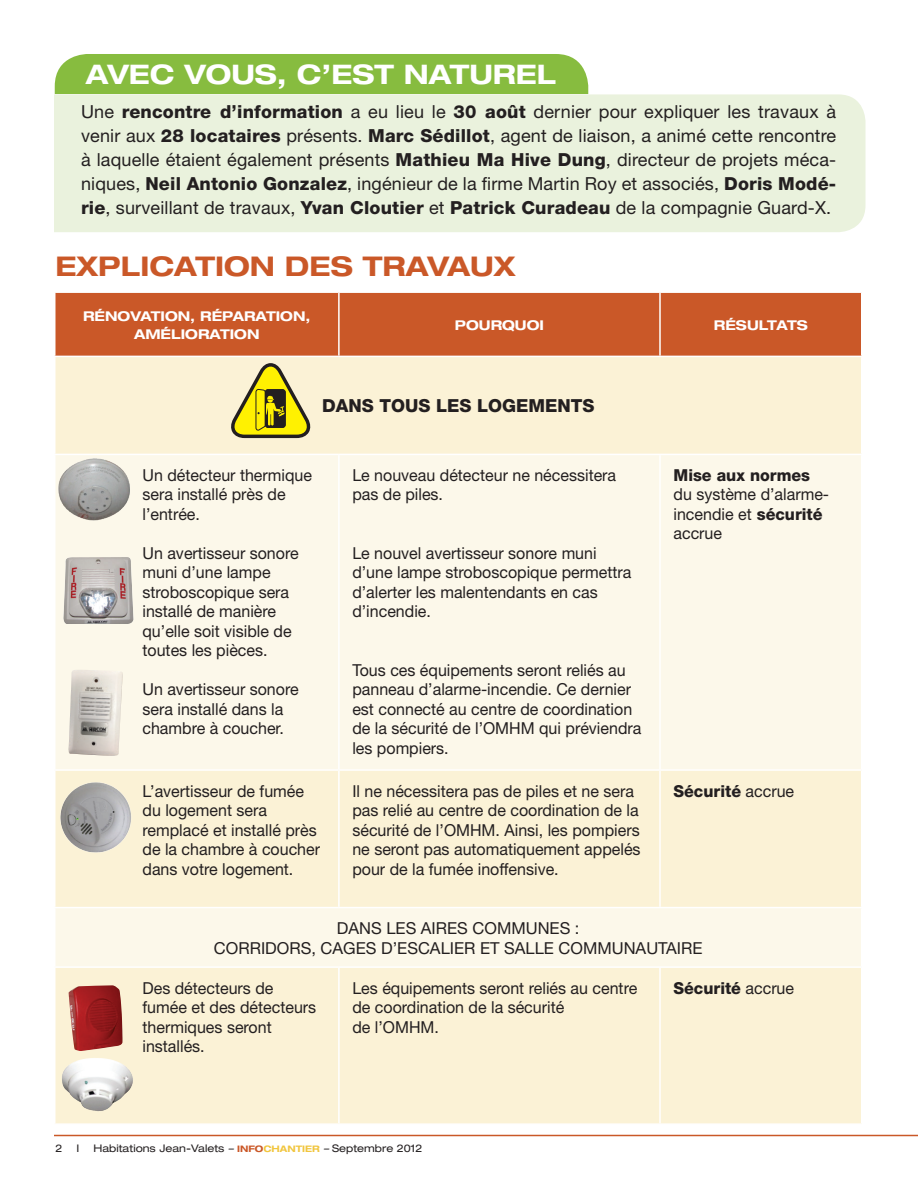
<style>
.page{position:relative;width:918px;height:1188px;background:#fff}
.page>*{position:absolute;margin:0;border:0;box-sizing:border-box;transform-origin:0 0}
.t1{font:700 expanded 27.15px "Helvetica Neue";color:#ca5828}
.t2{font:700 expanded 27px "Helvetica Neue";color:#fff}
.t3{font:18px/24px "Helvetica Neue";letter-spacing:.01em;color:#231f20;text-align:justify}
.t4{font:800 18px "Helvetica Neue";color:#231f20}
.t5{font:16.5px/19.5px "Helvetica Neue";color:#231f20}
.t6{font:800 16.5px "Helvetica Neue";color:#231f20}
.t7{font:700 expanded 13.5px/18px "Helvetica Neue";color:#fff;text-align:center}
.t8{font:expanded 10.5px "Helvetica Neue";color:#231f20}
.t9{font:700 expanded 9px "Helvetica Neue";color:#f1c640}
.s1{font-weight:800}
.s2{font-weight:400}
.s3{font-style:italic}
.s4{font-weight:700;font-size:9px;color:#ca5828}
</style>
<div class="page">
<div style="left:56px;top:293px;width:805px;height:63px;background:#ca5828"></div>
<div style="left:56px;top:357px;width:805px;height:766px;background:#fbf2d6"></div>
<svg style="left:56px;top:455px;width:805px;height:511px;background:#fbf6e4"></svg>
<hr style="left:338px;top:293px;width:2px;height:63px;background:#fff">
<hr style="left:659px;top:293px;width:2px;height:63px;background:#fff">
<hr style="left:54px;top:454px;width:285px;height:1px;background:#fff">
<hr style="left:339px;top:454px;width:321px;height:1px;background:#fff">
<hr style="left:338px;top:455px;width:2px;height:314px;background:#fff">
<hr style="left:660px;top:454px;width:202px;height:1px;background:#fff">
<hr style="left:659px;top:455px;width:2px;height:314px;background:#fff">
<hr style="left:54px;top:769px;width:285px;height:2px;background:#fff">
<hr style="left:339px;top:769px;width:321px;height:2px;background:#fff">
<hr style="left:338px;top:771px;width:2px;height:136px;background:#fff">
<hr style="left:660px;top:769px;width:202px;height:2px;background:#fff">
<hr style="left:659px;top:771px;width:2px;height:136px;background:#fff">
<hr style="left:338px;top:968px;width:2px;height:155px;background:#fff">
<hr style="left:659px;top:968px;width:2px;height:155px;background:#fff">
<hr style="left:54px;top:907px;width:285px;height:1px;background:#fff">
<hr style="left:339px;top:907px;width:321px;height:1px;background:#fff">
<hr style="left:660px;top:907px;width:202px;height:1px;background:#fff">
<hr style="left:54px;top:966px;width:285px;height:2px;background:#fff">
<hr style="left:339px;top:966px;width:321px;height:2px;background:#fff">
<hr style="left:660px;top:966px;width:202px;height:2px;background:#fff">
<div style="left:54px;top:94px;width:812px;height:138px;background:#eaf2dd"></div>
<hr style="left:54px;top:1135px;width:864px;height:1px;background:#ca5828">
<svg style="left:231px;top:363px;width:79px;height:75px;background:#c6bd52"></svg>
<img style="left:55px;top:780px;width:78px;height:83px">
<img style="left:55px;top:552px;width:87px;height:74px">
<img style="left:68px;top:670px;width:55px;height:86px">
<img style="left:55px;top:446px;width:95px;height:93px">
<img style="left:69px;top:985px;width:54px;height:62px">
<img style="left:55px;top:1047px;width:92px;height:77px">
<div style="left:55px;top:54px;width:533px;height:40px;background:#87bc3f"></div>
<h2 class="t2" style="left:86px;top:58px;width:472px">AVEC VOUS, C’EST NATUREL</h2>
<p class="t3" style="left:81px;top:99px;width:757px">Une <span class="s1">rencontre d’information</span> a eu lieu le <span class="s1">30 août</span> dernier pour expliquer les travaux à venir aux <span class="s1">28 locataires</span> présents. <span class="s1">Marc Sédillot</span>, agent de liaison, a animé cette rencontre à laquelle étaient également présents <span class="s1">Mathieu Ma Hive Dung</span>, directeur de projets méca&shy;niques, <span class="s1">Neil Antonio Gonzalez</span>, ingénieur de la firme Martin Roy et associés, <span class="s1">Doris Modé&shy;rie</span>, surveillant de travaux, <span class="s1">Yvan Cloutier</span> et <span class="s1">Patrick Curadeau</span> de la compagnie Guard-X.</p>
<h1 class="t1" style="left:56px;top:250px;width:462px">EXPLICATION DES TRAVAUX</h1>
<p class="t7" style="left:83px;top:306px;width:229px">RÉNOVATION, RÉPARATION,<br>AMÉLIORATION</p>
<p class="t7" style="left:455px;top:315px;width:90px">POURQUOI</p>
<p class="t7" style="left:714px;top:315px;width:23px">RÉSULTATS</p>
<p class="t4" style="left:322px;top:395px;width:274px">DANS TOUS LES LOGEMENTS</p>
<p class="t5" style="left:142px;top:465px;width:171px">Un détecteur thermique sera installé près de l’entrée.</p>
<p class="t5" style="left:142px;top:543px;width:158px">Un avertisseur sonore muni d’une lampe stroboscopique sera installé de manière qu’elle soit visible de toutes les pièces.</p>
<p class="t5" style="left:142px;top:680px;width:158px">Un avertisseur sonore sera installé dans la chambre à coucher.</p>
<p class="t5" style="left:352px;top:465px;width:265px">Le nouveau détecteur ne nécessitera pas de piles.</p>
<p class="t5" style="left:352px;top:543px;width:280px">Le nouvel avertisseur sonore muni d’une lampe stroboscopique permettra d’alerter les malentendants en cas d’incendie.</p>
<p class="t5" style="left:352px;top:660px;width:291px">Tous ces équipements seront reliés au panneau d’alarme-incendie. Ce dernier est connecté au centre de coordination de la sécurité de l’OMHM qui préviendra les pompiers.</p>
<p class="t6" style="left:674px;top:465px;width:138px">Mise aux normes</p>
<p class="t5" style="left:674px;top:485px;width:157px">du système d’alarme&shy;incendie et <span class="s1">sécurité </span>accrue</p>
<p class="t5" style="left:143px;top:781px;width:179px">L’avertisseur de fumée du logement sera remplacé et installé près de la chambre à coucher dans votre logement.</p>
<p class="t5" style="left:352px;top:781px;width:290px">Il ne nécessitera pas de piles et ne sera pas relié au centre de coordination de la sécurité de l’OMHM. Ainsi, les pompiers ne seront pas automatiquement appelés pour de la fumée inoffensive.</p>
<p class="t6" style="left:674px;top:781px;width:122px">Sécurité <span class="s2">accrue</span></p>
<p class="t5" style="left:214px;top:918px;width:490px;text-align:center">DANS LES AIRES COMMUNES :<br>CORRIDORS, CAGES D’ESCALIER ET SALLE COMMUNAUTAIRE</p>
<p class="t5" style="left:142px;top:978px;width:175px">Des détecteurs de fumée et des détecteurs thermiques seront installés.</p>
<p class="t5" style="left:352px;top:978px;width:286px">Les équipements seront reliés au centre de coordination de la sécurité<br>de l’OMHM.</p>
<p class="t6" style="left:674px;top:978px;width:122px">Sécurité <span class="s2">accrue</span></p>
<p class="t8" style="left:56px;top:1142px;width:9px">2</p>
<p class="t8" style="left:77px;top:1142px;width:4px">I</p>
<p class="t8" style="left:93px;top:1142px;width:156px">Habitations Jean-Valets <span class="s3">–</span> <span class="s4">INFO</span></p>
<p class="t9" style="left:263px;top:1143px;width:25px">CHANTIER</p>
<p class="t8" style="left:323px;top:1142px;width:101px"><span class="s3">–</span> Septembre 2012</p>
</div>
